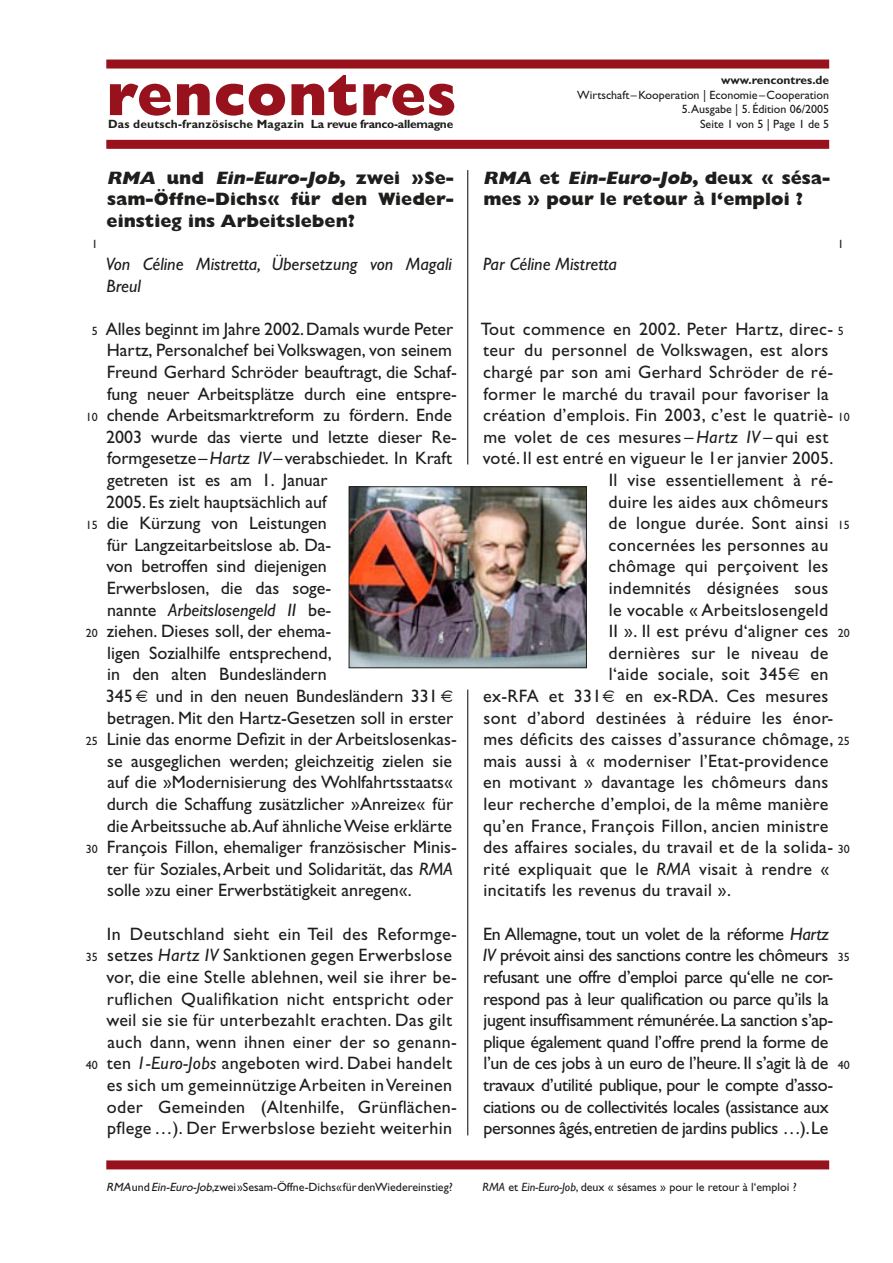
<style>
.page{position:relative;width:893px;height:1263px;background:#fff}
.page>*{position:absolute;margin:0;border:0;box-sizing:border-box;transform-origin:0 0}
.t1{font:800 58.5px "Gill Sans";letter-spacing:.01em;color:#98121d}
.t2{font:18px/21.6px "Gill Sans";letter-spacing:.02em;color:#1f1e1d}
.t3{font:18px/21.6px "Gill Sans";color:#1f1e1d}
.t4{font:18px/21.6px "Gill Sans";letter-spacing:-.02em;color:#1f1e1d}
.t5{font:800 18px/21.6px "Gill Sans";color:#1f1e1d;text-align:justify}
.t6{font:italic 18px/21.6px "Gill Sans";color:#1f1e1d}
.t7{font:12px/14.4px "Gill Sans";color:#1f1e1d;text-align:right}
.t8{font:700 12px "Gill Sans";color:#1f1e1d}
.s1{font-style:italic}
.s2{font-family:"Helvetica"}
.s3{font-family:"Helvetica";font-weight:700}
</style>
<div class="page">
<div style="left:106px;top:60px;width:723px;height:9px;background:#98121d"></div>
<div style="left:106px;top:140px;width:723px;height:9px;background:#98121d"></div>
<div style="left:106px;top:1160px;width:723px;height:9px;background:#98121d"></div>
<hr style="left:467px;top:689px;width:1px;height:446px;background:#1f1e1d">
<hr style="left:467px;top:170px;width:1px;height:294px;background:#1f1e1d">
<img style="left:351px;top:488px;width:234px;height:178px">
<div style="left:349px;top:486px;width:238px;height:182px;border:1px solid #1f1e1d"></div>
<h1 class="t1" style="left:106px;top:61px;width:351px">rencontres</h1>
<p class="t8" style="left:108px;top:116px;width:347px">Das deutsch-französische Magazin La revue franco-allemagne</p>
<p class="t8" style="left:721px;top:73px;width:110px">www.rencontres.de</p>
<p class="t7" style="left:577px;top:88px;width:253px">Wirtschaft – Kooperation | Economie – Cooperation</p>
<p class="t7" style="left:682px;top:102px;width:149px">5. Ausgabe | 5. Édition 06/2005<br>Seite 1 von 5 | Page 1 de 5</p>
<p class="t7" style="left:92px;top:237px;width:8px">1</p>
<p class="t7" style="left:92px;top:324px;width:8px">5</p>
<p class="t7" style="left:86px;top:410px;width:14px">10</p>
<p class="t7" style="left:86px;top:518px;width:14px">15</p>
<p class="t7" style="left:86px;top:626px;width:14px">20</p>
<p class="t7" style="left:86px;top:734px;width:14px">25</p>
<p class="t7" style="left:86px;top:842px;width:14px">30</p>
<p class="t7" style="left:86px;top:950px;width:14px">35</p>
<p class="t7" style="left:86px;top:1058px;width:14px">40</p>
<p class="t5" style="left:107px;top:167px;width:349px"><span class="s1">RMA</span> u n d <span class="s1">Ein-Euro-Job</span>, z we i » S e - sam-Öffne-Dichs« für den Wieder&shy;einstieg ins Arbeitsleben?</p>
<p class="t6" style="left:106px;top:253px;width:347px">Von Céline Mistretta, Übersetzung von Magali<br>Breul</p>
<p class="t3" style="left:106px;top:318px;width:353px">Alles beginnt im Jahre 2002. Damals wurde Peter Hartz, Personalchef bei Volkswagen, von seinem Freund Gerhard Schröder beauftragt, die Schaf&shy;fung neuer Arbeitsplätze durch eine entspre&shy;chende Arbeitsmarktreform zu fördern. Ende 2003 wurde das vierte und letzte dieser Re&shy;formgesetze – <span class="s1">Hartz IV</span> – verabschiedet. In Kraft getreten ist es am 1. Januar<br>2005. Es zielt hauptsächlich auf<br>die Kürzung von Leistungen<br>für Langzeitarbeitslose ab. Da-<br>von betroffen sind diejenigen<br>Erwerbslosen, die das soge-<br>nannte <span class="s1">Arbeitslosengeld II</span> be-<br>ziehen. Dieses soll, der ehema-<br>ligen Sozialhilfe entsprechend,<br>in den alten Bundesländern<br>345 <span class="s2">€</span> und in den neuen Bundesländern 331 <span class="s2">€ </span>betragen. Mit den Hartz-Gesetzen soll in erster Linie das enorme Defizit in der Arbeitslosenkas&shy;se ausgeglichen werden; gleichzeitig zielen sie auf die »Modernisierung des Wohlfahrtsstaats« durch die Schaffung zusätzlicher »Anreize« für die Arbeitssuche ab.Auf ähnliche Weise erklärte François Fillon, ehemaliger französischer Minis&shy;ter für Soziales, Arbeit und Solidarität, das <span class="s1">RMA </span>solle »zu einer Erwerbstätigkeit anregen«.</p>
<p class="t2" style="left:106px;top:923px;width:352px">In Deutschland sieht ein Teil des Reformge&shy;setzes <span class="s1">Hartz IV</span> Sanktionen gegen Erwerbslose vor, die eine Stelle ablehnen, weil sie ihrer be&shy;ruflichen Qualifikation nicht entspricht oder weil sie sie für unterbezahlt erachten. Das gilt auch dann, wenn ihnen einer der so genann&shy;ten <span class="s1">1-Euro-Jobs</span> angeboten wird. Dabei handelt es sich um gemeinnützige Arbeiten in Vereinen oder Gemeinden (Altenhilfe, Grünflächen&shy;pflege …). Der Erwerbslose bezieht weiterhin</p>
<p class="t5" style="left:483px;top:167px;width:349px"><span class="s1">RMA</span> et <span class="s1">Ein-Euro-Job</span>, d e u x « s é s a - mes » pour le retour à l‘emploi ?</p>
<p class="t6" style="left:483px;top:253px;width:135px">Par Céline Mistretta</p>
<p class="t7" style="left:838px;top:237px;width:7px">1</p>
<p class="t2" style="left:481px;top:318px;width:354px">Tout commence en 2002. Peter Hartz, direc-</p>
<p class="t2" style="left:483px;top:340px;width:347px">teur du personnel de Volkswagen, est alors</p>
<p class="t2" style="left:483px;top:361px;width:352px">chargé par son ami Gerhard Schröder de ré-</p>
<p class="t2" style="left:483px;top:383px;width:347px">former le marché du travail pour favoriser la</p>
<p class="t2" style="left:483px;top:404px;width:352px">création d’emplois. Fin 2003, c’est le quatriè-</p>
<p class="t2" style="left:483px;top:426px;width:347px">me volet de ces mesures – <span class="s1">Hartz IV</span> – qui est</p>
<p class="t2" style="left:483px;top:448px;width:352px">voté. Il est entré en vigueur le 1er janvier 2005.</p>
<p class="t2" style="left:609px;top:469px;width:226px">Il vise essentiellement à ré-</p>
<p class="t2" style="left:608px;top:491px;width:222px">duire les aides aux chômeurs</p>
<p class="t2" style="left:608px;top:512px;width:221px">de longue durée. Sont ainsi</p>
<p class="t2" style="left:608px;top:534px;width:221px">concernées les personnes au</p>
<p class="t2" style="left:608px;top:556px;width:221px">chômage qui perçoivent les</p>
<p class="t2" style="left:609px;top:577px;width:221px">indemnités désignées sous</p>
<p class="t2" style="left:609px;top:599px;width:221px">le vocable « Arbeitslosengeld</p>
<p class="t2" style="left:609px;top:620px;width:221px">II ». Il est prévu d‘aligner ces</p>
<p class="t2" style="left:608px;top:642px;width:221px">dernières sur le niveau de</p>
<p class="t2" style="left:609px;top:664px;width:221px">l‘aide sociale, soit 345<span class="s3">€</span> en</p>
<p class="t2" style="left:483px;top:685px;width:347px">ex-RFA et 331<span class="s3">€</span> en ex-RDA. Ces mesures</p>
<p class="t2" style="left:483px;top:707px;width:351px">sont d’abord destinées à réduire les énor-</p>
<p class="t2" style="left:483px;top:728px;width:352px">mes déficits des caisses d’assurance chômage,</p>
<p class="t2" style="left:483px;top:750px;width:346px">mais aussi à « moderniser l’Etat-providence</p>
<p class="t2" style="left:483px;top:772px;width:347px">en motivant » davantage les chômeurs dans</p>
<p class="t2" style="left:483px;top:793px;width:346px">leur recherche d’emploi, de la même manière</p>
<p class="t2" style="left:483px;top:815px;width:347px">qu’en France, François Fillon, ancien ministre</p>
<p class="t2" style="left:483px;top:836px;width:352px">des affaires sociales, du travail et de la solida-</p>
<p class="t2" style="left:483px;top:858px;width:347px">rité expliquait que le <span class="s1">RMA</span> visait à rendre «</p>
<p class="t2" style="left:483px;top:880px;width:249px">incitatifs les revenus du travail ».</p>
<p class="t4" style="left:483px;top:923px;width:352px">En Allemagne, tout un volet de la réforme <span class="s1">Hartz IV</span> prévoit ainsi des sanctions contre les chômeurs refusant une offre d’emploi parce qu‘elle ne cor&shy;respond pas à leur qualification ou parce qu’ils la jugent insuffisamment rémunérée. La sanction s’ap&shy;plique également quand l’offre prend la forme de l’un de ces jobs à un euro de l’heure. Il s’agit là de travaux d’utilité publique, pour le compte d’asso&shy;ciations ou de collectivités locales (assistance aux personnes âgés, entretien de jardins publics …). Le</p>
<p class="t7" style="left:838px;top:324px;width:7px">5</p>
<p class="t7" style="left:838px;top:410px;width:13px">10</p>
<p class="t7" style="left:838px;top:518px;width:13px">15</p>
<p class="t7" style="left:838px;top:626px;width:13px">20</p>
<p class="t7" style="left:838px;top:734px;width:13px">25</p>
<p class="t7" style="left:838px;top:842px;width:13px">30</p>
<p class="t7" style="left:838px;top:950px;width:13px">35</p>
<p class="t7" style="left:838px;top:1058px;width:13px">40</p>
<p class="t7" style="left:106px;top:1179px;width:348px"><span class="s1">RMA</span> und <span class="s1">Ein-Euro-Job</span>,zwei »Sesam-Öffne-Dichs« für den Wiedereinstieg?</p>
<p class="t7" style="left:483px;top:1179px;width:316px"><span class="s1">RMA</span> et <span class="s1">Ein-Euro-Job</span>, deux « sésames » pour le retour à l‘emploi ?</p>
</div>
